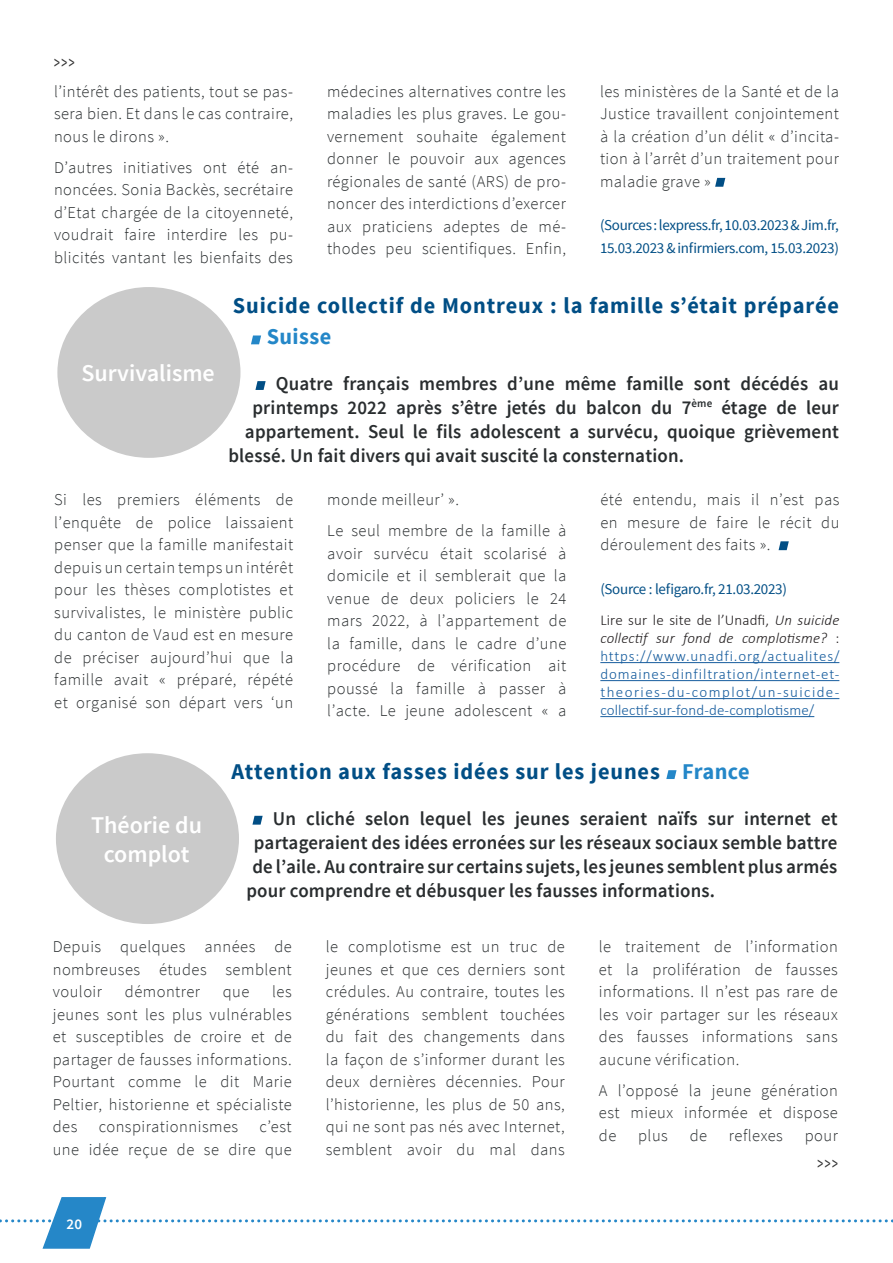
<style>
.page{position:relative;width:893px;height:1263px;background:#fff}
.page>*{position:absolute;margin:0;border:0;box-sizing:border-box;transform-origin:0 0}
.t1{font:600 24px/28.8px "Source Sans Pro";color:#fff;text-align:center}
.t2{font:700 22.5px/31.5px "Source Sans Pro";letter-spacing:.04em;color:#014e85}
.t3{font:600 19.5px "Source Sans Pro";letter-spacing:.01em;color:#292d2f}
.t4{font:19.5px "Source Sans Pro";color:#333;scale:.6 1}
.t5{font:300 16.5px/22.5px "Source Sans Pro";letter-spacing:.03em;color:#292d2f;text-align:justify}
.t6{font:300 15px/18px "Calibri";letter-spacing:.05em;color:#175d9e;text-align:justify}
.t7{font:15px/22.5px "Source Sans Pro";letter-spacing:-.02em;color:#014e85}
.t8{font:600 15px "Source Sans Pro";color:#fff}
.s1{color:#2487c8}
.s2{color:#231f20}
.s3{font-style:italic;color:#231f20}
</style>
<div class="page">
<svg style="left:0;top:1197px;width:893px;height:52px"></svg>
<svg style="left:715px;top:178px;width:10px;height:9px"></svg>
<div style="left:57px;top:287px;width:183px;height:171px;background:#cacaca;border-radius:50%"></div>
<hr style="left:600px;top:662px;width:239px;height:1px;background:#175d9e">
<hr style="left:600px;top:680px;width:239px;height:1px;background:#175d9e">
<hr style="left:600px;top:698px;width:239px;height:1px;background:#175d9e">
<hr style="left:600px;top:716px;width:214px;height:1px;background:#175d9e">
<svg style="left:779px;top:541px;width:10px;height:9px"></svg>
<svg style="left:251px;top:335px;width:10px;height:9px"></svg>
<svg style="left:255px;top:381px;width:11px;height:9px"></svg>
<div style="left:56px;top:753px;width:183px;height:171px;background:#cacaca;border-radius:50%"></div>
<svg style="left:666px;top:770px;width:10px;height:9px"></svg>
<svg style="left:252px;top:816px;width:11px;height:9px"></svg>
<p class="t4" style="left:54px;top:50px;width:36px">&gt;&gt;&gt;</p>
<p class="t5" style="left:54px;top:80px;width:240px">l’intérêt des patients, tout se pas&shy;sera bien. Et dans le cas contraire, nous le dirons ».</p>
<p class="t5" style="left:54px;top:156px;width:240px">D’autres initiatives ont été an&shy;noncées. Sonia Backès, secrétaire d’Etat chargée de la citoyenneté, voudrait faire interdire les pu&shy;blicités vantant les bienfaits des</p>
<p class="t5" style="left:327px;top:80px;width:240px">médecines alternatives contre les maladies les plus graves. Le gou&shy;vernement souhaite également donner le pouvoir aux agences régionales de santé (ARS) de pro&shy;noncer des interdictions d’exercer aux praticiens adeptes de mé&shy;thodes peu scientifiques. Enfin,</p>
<p class="t5" style="left:600px;top:80px;width:240px">les ministères de la Santé et de la Justice travaillent conjointement à la création d’un délit « d’incita&shy;tion à l’arrêt d’un traitement pour maladie grave »</p>
<p class="t7" style="left:600px;top:214px;width:240px">(Sources : lexpress.fr, 10.03.2023 &amp; Jim.fr,<br>15.03.2023 &amp; infirmiers.com, 15.03.2023)</p>
<p class="t1" style="left:81px;top:360px;width:135px">Survivalisme</p>
<p class="t2" style="left:267px;top:290px;width:574px;text-indent:-34px">Suicide collectif de Montreux : la famille s’était préparée<br><span class="s1">Suisse</span></p>
<p class="t3" style="left:276px;top:371px;width:565px">Quatre français membres d’une même famille sont décédés au</p>
<p class="t3" style="left:252px;top:395px;width:588px">printemps 2022 après s’être jetés du balcon du 7<sup>ème</sup> étage de leur</p>
<p class="t3" style="left:245px;top:419px;width:596px">appartement. Seul le fils adolescent a survécu, quoique grièvement</p>
<p class="t3" style="left:228px;top:443px;width:457px">blessé. Un fait divers qui avait suscité la consternation.</p>
<p class="t5" style="left:54px;top:488px;width:241px">Si les premiers éléments de l’enquête de police laissaient penser que la famille manifestait depuis un certain temps un intérêt pour les thèses complotistes et survivalistes, le ministère public du canton de Vaud est en mesure de préciser aujourd’hui que la famille avait « préparé, répété et organisé son départ vers ‘un</p>
<p class="t5" style="left:327px;top:488px;width:133px">monde meilleur’ ».</p>
<p class="t5" style="left:327px;top:519px;width:241px">Le seul membre de la famille à avoir survécu était scolarisé à domicile et il semblerait que la venue de deux policiers le 24 mars 2022, à l’appartement de la famille, dans le cadre d’une procédure de vérification ait poussé la famille à passer à l’acte. Le jeune adolescent « a</p>
<p class="t5" style="left:600px;top:488px;width:241px">été entendu, mais il n’est pas en mesure de faire le récit du déroulement des faits ».</p>
<p class="t7" style="left:600px;top:578px;width:188px">(Source : lefigaro.fr, 21.03.2023)</p>
<p class="t6" style="left:600px;top:610px;width:241px"><span class="s2">Lire sur le site de l’Unadfi,</span> <span class="s3">Un suicide collectif sur fond de complotisme?</span> <span class="s2">: </span>https://www.unadfi.org/actualites/ domaines-dinfiltration/internet-et&shy;theories-du-complot/un-suicide&shy;collectif-sur-fond-de-complotisme/</p>
<p class="t1" style="left:91px;top:811px;width:113px">Théorie du complot</p>
<p class="t2" style="left:231px;top:757px;width:520px">Attention aux fasses idées sur les jeunes <span class="s1">France</span></p>
<p class="t3" style="left:273px;top:806px;width:566px">Un cliché selon lequel les jeunes seraient naïfs sur internet et</p>
<p class="t3" style="left:254px;top:830px;width:585px">partageraient des idées erronées sur les réseaux sociaux semble battre</p>
<p class="t3" style="left:252px;top:854px;width:586px">de l’aile. Au contraire sur certains sujets, les jeunes semblent plus armés</p>
<p class="t3" style="left:246px;top:878px;width:470px">pour comprendre et débusquer les fausses informations.</p>
<p class="t5" style="left:53px;top:935px;width:241px">Depuis quelques années de nombreuses études semblent vouloir</p>
<p class="t5" style="left:53px;top:980px;width:241px;text-indent:219px">les jeunes sont les plus vulnérables et susceptibles de croire et de partager de fausses informations.<br>Pourtant comme le dit Marie Peltier, historienne et spécialiste des</p>
<p class="t5" style="left:125px;top:980px;width:77px">démontrer</p>
<p class="t5" style="left:223px;top:980px;width:28px">que</p>
<p class="t5" style="left:53px;top:1115px;width:241px;text-align:right">c’est<br>une idée reçue de se dire que</p>
<p class="t5" style="left:99px;top:1115px;width:141px">conspirationnismes</p>
<p class="t8" style="left:67px;top:1214px;width:17px">20</p>
<p class="t5" style="left:326px;top:935px;width:241px">le complotisme est un truc de jeunes et que ces derniers sont crédules. Au contraire, toutes les générations semblent touchées du fait des changements dans la façon de s’informer durant les deux dernières décennies. Pour l’historienne, les plus de 50 ans, qui ne sont pas nés avec Internet, semblent avoir du mal dans</p>
<p class="t5" style="left:599px;top:935px;width:241px">le traitement de l’information et la prolifération de fausses informations. Il n’est pas rare de les voir partager sur les réseaux des fausses informations sans aucune vérification.</p>
<p class="t5" style="left:599px;top:1079px;width:241px">A l’opposé la jeune génération est mieux informée et dispose de</p>
<p class="t5" style="left:638px;top:1124px;width:31px">plus</p>
<p class="t5" style="left:690px;top:1124px;width:19px">de</p>
<p class="t5" style="left:729px;top:1124px;width:55px">reflexes</p>
<p class="t5" style="left:805px;top:1124px;width:35px">pour</p>
<p class="t4" style="left:817px;top:1152px;width:36px">&gt;&gt;&gt;</p>
</div>
